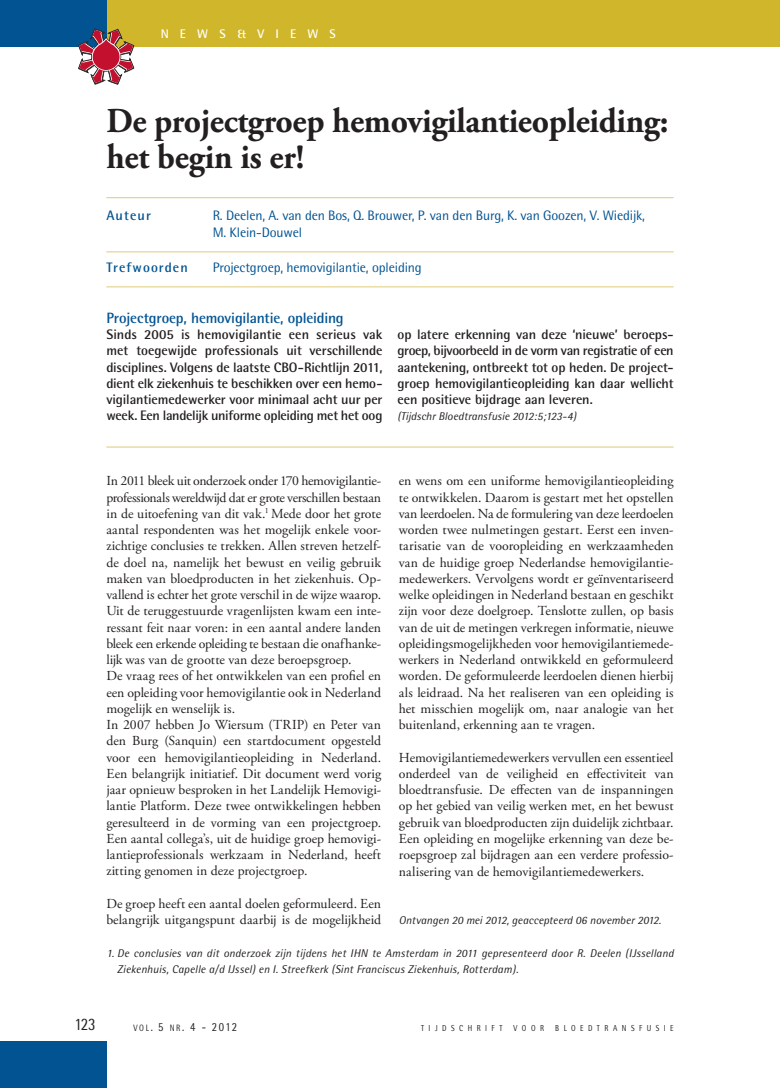
<style>
.page{position:relative;width:780px;height:1088px;background:#fff}
.page>*{position:absolute;margin:0;border:0;box-sizing:border-box;transform-origin:0 0}
.t1{font:700 35px/36.2px "Adobe Garamond Pro";letter-spacing:-.01em;color:#231f20;scale:.96 1}
.t2{font:17.5px "Rotis Semi Sans";color:#231f20;scale:.85 1}
.t3{font:700 15px "Rotis Semi Sans";letter-spacing:-.01em;color:#015392}
.t4{font:13.75px/16.2px "Adobe Garamond Pro";color:#231f20}
.t5{font:700 13.75px/16.2px "Rotis Semi Sans";letter-spacing:-.01em;color:#231f20;text-align:justify}
.t6{font:13.75px/17.5px "Rotis Semi Sans";letter-spacing:-.01em;color:#015392}
.t7{font:700 13.75px "Rotis Semi Sans";letter-spacing:.08em;color:#015392}
.t8{font:700 12.5px "Rotis Semi Sans";letter-spacing:.895em;color:#fff}
.t9{font:12.38px "Rotis Semi Sans";color:#231f20;scale:.85 1}
.t10{font:italic 11.25px/16.2px "Rotis Semi Sans";letter-spacing:.01em;color:#231f20}
.t11{font:8.75px "Rotis Semi Sans";letter-spacing:.6em;color:#231f20;scale:.85 1}
.s1{font-size:9.25px}
</style>
<div class="page">
<div style="left:0;top:1042px;width:106px;height:46px;background:#015392"></div>
<div style="left:0;top:0;width:762px;height:46px;background:#d0b62a"></div>
<div style="left:762px;top:0;width:18px;height:46px;background:#d0b62a"></div>
<div style="left:0;top:0;width:106px;height:46px;background:#015392"></div>
<svg style="left:78px;top:29px;width:56px;height:56px"></svg>
<hr style="left:106px;top:197px;width:567px;height:1px;background:#e5d591">
<hr style="left:106px;top:251px;width:567px;height:1px;background:#e5d591">
<hr style="left:106px;top:286px;width:567px;height:1px;background:#e5d591">
<hr style="left:106px;top:446px;width:567px;height:2px;background:#e5d591">
<p class="t8" style="left:161px;top:26px;width:176px">News&amp;Views</p>
<h1 class="t1" style="left:106px;top:103px;width:587px">De projectgroep hemovigilantieopleiding: het begin is er!</h1>
<p class="t7" style="left:106px;top:206px;width:46px">Auteur</p>
<p class="t6" style="left:213px;top:206px;width:434px">R. Deelen, A. van den Bos, Q. Brouwer, P. van den Burg, K. van Goozen, V. Wiedijk,<br>M. Klein-Douwel</p>
<p class="t7" style="left:106px;top:259px;width:83px">Trefwoorden</p>
<p class="t6" style="left:213px;top:258px;width:210px">Projectgroep, hemovigilantie, opleiding</p>
<p class="t3" style="left:106px;top:308px;width:239px">Projectgroep, hemovigilantie, opleiding</p>
<p class="t5" style="left:106px;top:326px;width:277px">Sinds 2005 is hemovigilantie een serieus vak met toegewijde professionals uit verschillende disciplines. Volgens de laatste CBO-Richtlijn 2011, dient elk ziekenhuis te beschikken over een hemo&shy;vigilantiemedewerker voor minimaal acht uur per week. Een landelijk uniforme opleiding met het oog</p>
<p class="t5" style="left:397px;top:326px;width:277px">op latere erkenning van deze ‘nieuwe’ beroeps&shy;groep, bijvoorbeeld in de vorm van registratie of een aantekening, ontbreekt tot op heden. De project&shy;groep hemovigilantieopleiding kan daar wellicht een positieve bijdrage aan leveren.</p>
<p class="t10" style="left:397px;top:408px;width:180px">(Tijdschr Bloedtransfusie 2012:5;123-4)</p>
<p class="t4" style="left:106px;top:473px;width:276px">In 2011 bleek uit onderzoek onder 170 hemovigilantie&shy;professionals wereldwijd dat er grote verschillen bestaan in de uitoefening van dit vak.<sup>1</sup> Mede door het grote aantal respondenten was het mogelijk enkele voor&shy;zichtige conclusies te trekken. Allen streven hetzelf&shy;de doel na, namelijk het bewust en veilig gebruik maken van bloedproducten in het ziekenhuis. Op&shy;vallend is echter het grote verschil in de wijze waarop.<br>Uit de teruggestuurde vragenlijsten kwam een inte&shy;ressant feit naar voren: in een aantal andere landen bleek een erkende opleiding te bestaan die onafhanke&shy;lijk was van de grootte van deze beroepsgroep.<br>De vraag rees of het ontwikkelen van een profiel en een opleiding voor hemovigilantie ook in Nederland mogelijk en wenselijk is.<br>In 2007 hebben Jo Wiersum (TRIP) en Peter van den Burg (Sanquin) een startdocument opgesteld voor een hemovigilantieopleiding in Nederland.<br>Een belangrijk initiatief. Dit document werd vorig jaar opnieuw besproken in het Landelijk Hemovigi&shy;lantie Platform. Deze twee ontwikkelingen hebben geresulteerd in de vorming van een projectgroep.<br>Een aantal collega’s, uit de huidige groep hemovigi&shy;lantieprofessionals werkzaam in Nederland, heeft zitting genomen in deze projectgroep.</p>
<p class="t4" style="left:106px;top:896px;width:276px">De groep heeft een aantal doelen geformuleerd. Een belangrijk uitgangspunt daarbij is de mogelijkheid</p>
<p class="t4" style="left:399px;top:473px;width:276px;text-align:justify">en wens om een uniforme hemovigilantieopleiding te ontwikkelen. Daarom is gestart met het opstellen van leerdoelen. Na de formulering van deze leerdoelen worden twee nulmetingen gestart. Eerst een inven&shy;tarisatie van de vooropleiding en werkzaamheden van de huidige groep Nederlandse hemovigilantie&shy;medewerkers. Vervolgens wordt er geïnventariseerd welke opleidingen in Nederland bestaan en geschikt zijn voor deze doelgroep. Tenslotte zullen, op basis van de uit de metingen verkregen informatie, nieuwe opleidingsmogelijkheden voor hemovigilantiemede&shy;werkers in Nederland ontwikkeld en geformuleerd worden. De geformuleerde leerdoelen dienen hierbij als leidraad. Na het realiseren van een opleiding is het misschien mogelijk om, naar analogie van het buitenland, erkenning aan te vragen.</p>
<p class="t4" style="left:399px;top:750px;width:276px;text-align:justify">Hemovigilantiemedewerkers vervullen een essentieel onderdeel van de veiligheid en effectiviteit van bloedtransfusie. De effecten van de inspanningen op het gebied van veilig werken met, en het bewust gebruik van bloedproducten zijn duidelijk zichtbaar.<br>Een opleiding en mogelijke erkenning van deze be&shy;roepsgroep zal bijdragen aan een verdere professio&shy;nalisering van de hemovigilantiemedewerkers.</p>
<p class="t10" style="left:399px;top:912px;width:264px">Ontvangen 20 mei 2012, geaccepteerd 06 november 2012.</p>
<p class="t10" style="left:117px;top:944px;width:558px;text-indent:-11px">1. De conclusies van dit onderzoek zijn tijdens het IHN te Amsterdam in 2011 gepresenteerd door R. Deelen (IJsselland<br>Ziekenhuis, Capelle a/d IJssel) en I. Streefkerk (Sint Franciscus Ziekenhuis, Rotterdam).</p>
<p class="t2" style="left:74px;top:1014px;width:27px">123</p>
<p class="t9" style="left:133px;top:1019px;width:124px"><span class="s1">vol</span> . 5 <span class="s1">nr</span>. 4 - 2012</p>
<p class="t11" style="left:421px;top:1022px;width:97px">tijdschrift</p>
<p class="t11" style="left:513px;top:1022px;width:37px">voor</p>
<p class="t11" style="left:555px;top:1022px;width:141px">bloedtransfusie</p>
</div>
